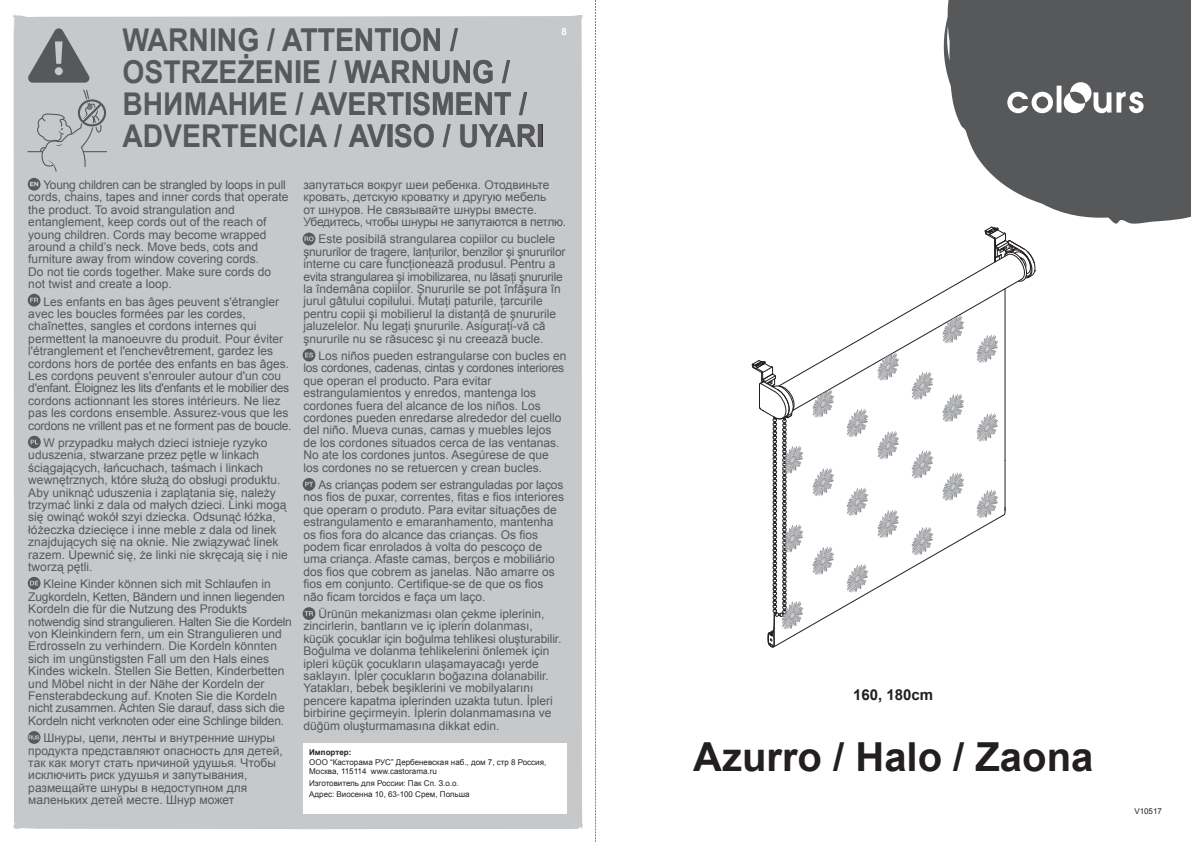
<style>
.page{position:relative;width:1191px;height:842px;background:#fff}
.page>*{position:absolute;margin:0;border:0;box-sizing:border-box;transform-origin:0 0}
.t1{font:700 40px "Arial";color:#231f20}
.t2{font:700 31.5px/32px "Arial";color:#57585a;scale:.9 1}
.t3{font:700 15px "Arial";color:#231f20}
.t4{font:12px/12.4px "Arial";color:#57585a}
.t5{font:700 10px "Arial";color:#fff}
.t6{font:8px/9.6px "Arial";color:#231f20}
.t7{font:700 8px "Arial";color:#231f20}
</style>
<div class="page">
<div style="left:13px;top:14px;width:570px;height:815px;background:#c7c8ca"></div>
<svg style="left:27px;top:28px;width:64px;height:55px"></svg>
<svg style="left:28px;top:89px;width:79px;height:83px"></svg>
<div style="left:303px;top:743px;width:264px;height:71px;background:#fff"></div>
<svg style="left:122px;top:28px;width:370px;height:55px"></svg>
<svg style="left:502px;top:60px;width:8px;height:23px"></svg>
<svg style="left:124px;top:92px;width:162px;height:23px"></svg>
<svg style="left:295px;top:92px;width:8px;height:23px"></svg>
<svg style="left:310px;top:92px;width:93px;height:23px"></svg>
<hr style="left:406px;top:92px;width:4px;height:23px;background:#77787b">
<svg style="left:413px;top:92px;width:98px;height:23px"></svg>
<svg style="left:519px;top:92px;width:8px;height:23px"></svg>
<svg style="left:122px;top:124px;width:175px;height:23px"></svg>
<hr style="left:301px;top:124px;width:4px;height:23px;background:#a4a6a9">
<svg style="left:307px;top:124px;width:20px;height:23px"></svg>
<svg style="left:334px;top:124px;width:8px;height:23px"></svg>
<svg style="left:349px;top:124px;width:37px;height:23px"></svg>
<hr style="left:388px;top:124px;width:4px;height:23px;background:#7e8083">
<svg style="left:395px;top:124px;width:39px;height:23px"></svg>
<svg style="left:443px;top:124px;width:8px;height:23px"></svg>
<svg style="left:460px;top:124px;width:76px;height:23px"></svg>
<hr style="left:538px;top:124px;width:4px;height:23px;background:#323132">
<svg style="left:28px;top:178px;width:13px;height:13px"></svg>
<svg style="left:28px;top:294px;width:13px;height:12px"></svg>
<svg style="left:28px;top:436px;width:13px;height:12px"></svg>
<svg style="left:28px;top:577px;width:13px;height:13px"></svg>
<svg style="left:28px;top:731px;width:13px;height:13px"></svg>
<svg style="left:303px;top:233px;width:12px;height:12px"></svg>
<svg style="left:303px;top:349px;width:12px;height:12px"></svg>
<svg style="left:303px;top:478px;width:12px;height:13px"></svg>
<svg style="left:303px;top:607px;width:12px;height:13px"></svg>
<svg style="left:943px;top:0;width:248px;height:224px;fill:#57585a"></svg>
<svg style="left:1007px;top:82px;width:136px;height:31px"></svg>
<svg style="left:752px;top:227px;width:283px;height:420px"></svg>
<svg style="left:595px;top:0;width:1px;height:842px"></svg>
<h2 class="t2" style="left:122px;top:25px;width:470px">WARNING / ATTENTION /<br>OSTRZEŻENIE / WARNUNG /<br>ВНИМАНИЕ / AVERTISMENT /<br>ADVERTENCIA / AVISO / UYARI</h2>
<p class="t4" style="left:28px;top:179px;width:262px;text-indent:15px">Young children can be strangled by loops in pull cords, chains, tapes and inner cords that operate the product. To avoid strangulation and entanglement, keep cords out of the reach of young children. Cords may become wrapped around a child’s neck. Move beds, cots and furniture away from window covering cords.<br>Do not tie cords together. Make sure cords do not twist and create a loop.</p>
<p class="t4" style="left:28px;top:295px;width:265px;text-indent:15px">Les enfants en bas âges peuvent s'étrangler avec les boucles formées par les cordes, chaînettes, sangles et cordons internes qui permettent la manoeuvre du produit. Pour éviter l'étranglement et l'enchevêtrement, gardez les cordons hors de portée des enfants en bas âges.<br>Les cordons peuvent s'enrouler autour d'un cou d'enfant. Éloignez les lits d'enfants et le mobilier des cordons actionnant les stores intérieurs. Ne liez pas les cordons ensemble. Assurez-vous que les cordons ne vrillent pas et ne forment pas de boucle.</p>
<p class="t4" style="left:28px;top:437px;width:261px;text-indent:15px">W przypadku małych dzieci istnieje ryzyko uduszenia, stwarzane przez pętle w linkach ściągających, łańcuchach, taśmach i linkach wewnętrznych, które służą do obsługi produktu.<br>Aby uniknąć uduszenia i zaplątania się, należy trzymać linki z dala od małych dzieci. Linki mogą się owinąć wokół szyi dziecka. Odsunąć łóżka, łóżeczka dziecięce i inne meble z dala od linek znajdujących się na oknie. Nie związywać linek razem. Upewnić się, że linki nie skręcają się i nie tworzą pętli.</p>
<p class="t4" style="left:28px;top:578px;width:265px;text-indent:15px">Kleine Kinder können sich mit Schlaufen in Zugkordeln, Ketten, Bändern und innen liegenden Kordeln die für die Nutzung des Produkts notwendig sind strangulieren. Halten Sie die Kordeln von Kleinkindern fern, um ein Strangulieren und Erdrosseln zu verhindern. Die Kordeln könnten sich im ungünstigsten Fall um den Hals eines Kindes wickeln. Stellen Sie Betten, Kinderbetten und Möbel nicht in der Nähe der Kordeln der Fensterabdeckung auf. Knoten Sie die Kordeln nicht zusammen. Achten Sie darauf, dass sich die Kordeln nicht verknoten oder eine Schlinge bilden.</p>
<p class="t4" style="left:28px;top:732px;width:256px;text-indent:15px">Шнуры, цепи, ленты и внутренние шнуры продукта представляют опасность для детей, так как могут стать причиной удушья. Чтобы исключить риск удушья и запутывания, размещайте шнуры в недоступном для маленьких детей месте. Шнур может</p>
<p class="t5" style="left:561px;top:25px;width:7px">8</p>
<p class="t4" style="left:303px;top:179px;width:264px">запутаться вокруг шеи ребенка. Отодвиньте кровать, детскую кроватку и другую мебель<br>от шнуров. Не связывайте шнуры вместе.<br>Убедитесь, чтобы шнуры не запутаются в петлю.</p>
<p class="t4" style="left:303px;top:233px;width:263px;text-indent:15px">Este posibilă strangularea copiilor cu buclele şnururilor de tragere, lanţurilor, benzilor şi şnururilor interne cu care funcţionează produsul. Pentru a evita strangularea şi imobilizarea, nu lăsaţi şnururile la îndemâna copiilor. Şnururile se pot înfăşura în jurul gâtului copilului. Mutaţi paturile, ţarcurile pentru copii şi mobilierul la distanţă de şnururile jaluzelelor. Nu legaţi şnururile. Asiguraţi-vă că şnururile nu se răsucesc şi nu creează bucle.</p>
<p class="t4" style="left:303px;top:350px;width:265px;text-indent:15px">Los niños pueden estrangularse con bucles en los cordones, cadenas, cintas y cordones interiores que operan el producto. Para evitar estrangulamientos y enredos, mantenga los cordones fuera del alcance de los niños. Los cordones pueden enredarse alrededor del cuello del niño. Mueva cunas, camas y muebles lejos de los cordones situados cerca de las ventanas.<br>No ate los cordones juntos. Asegúrese de que los cordones no se retuercen y crean bucles.</p>
<p class="t4" style="left:303px;top:479px;width:262px;text-indent:15px">As crianças podem ser estranguladas por laços nos fios de puxar, correntes, fitas e fios interiores que operam o produto. Para evitar situações de estrangulamento e emaranhamento, mantenha os fios fora do alcance das crianças. Os fios podem ficar enrolados à volta do pescoço de uma criança. Afaste camas, berços e mobiliário dos fios que cobrem as janelas. Não amarre os fios em conjunto. Certifique-se de que os fios não ficam torcidos e faça um laço.</p>
<p class="t4" style="left:303px;top:608px;width:259px;text-indent:15px">Ürünün mekanizması olan çekme iplerinin, zincirlerin, bantların ve iç iplerin dolanması, küçük çocuklar için boğulma tehlikesi oluşturabilir.<br>Boğulma ve dolanma tehlikelerini önlemek için ipleri küçük çocukların ulaşamayacağı yerde saklayın. İpler çocukların boğazına dolanabilir.<br>Yatakları, bebek beşiklerini ve mobilyalarını pencere kapatma iplerinden uzakta tutun. İpleri birbirine geçirmeyin. İplerin dolanmamasına ve düğüm oluşturmamasına dikkat edin.</p>
<p class="t7" style="left:309px;top:747px;width:44px">Импортер:</p>
<p class="t6" style="left:309px;top:757px;width:238px">ООО “Касторама РУС” Дербеневская наб., дом 7, стр 8 Россия,<br>Москва, 115114 www.castorama.ru</p>
<p class="t6" style="left:309px;top:777px;width:162px;line-height:11.6px">Изготовитель для России: Пак Сп. З.о.о.<br>Адрес: Виосенна 10, 63-100 Срем, Польша</p>
<p class="t3" style="left:853px;top:684px;width:82px">160, 180cm</p>
<h1 class="t1" style="left:693px;top:731px;width:402px">Azurro / Halo / Zaona</h1>
<p class="t6" style="left:1134px;top:806px;width:29px">V10517</p>
</div>
